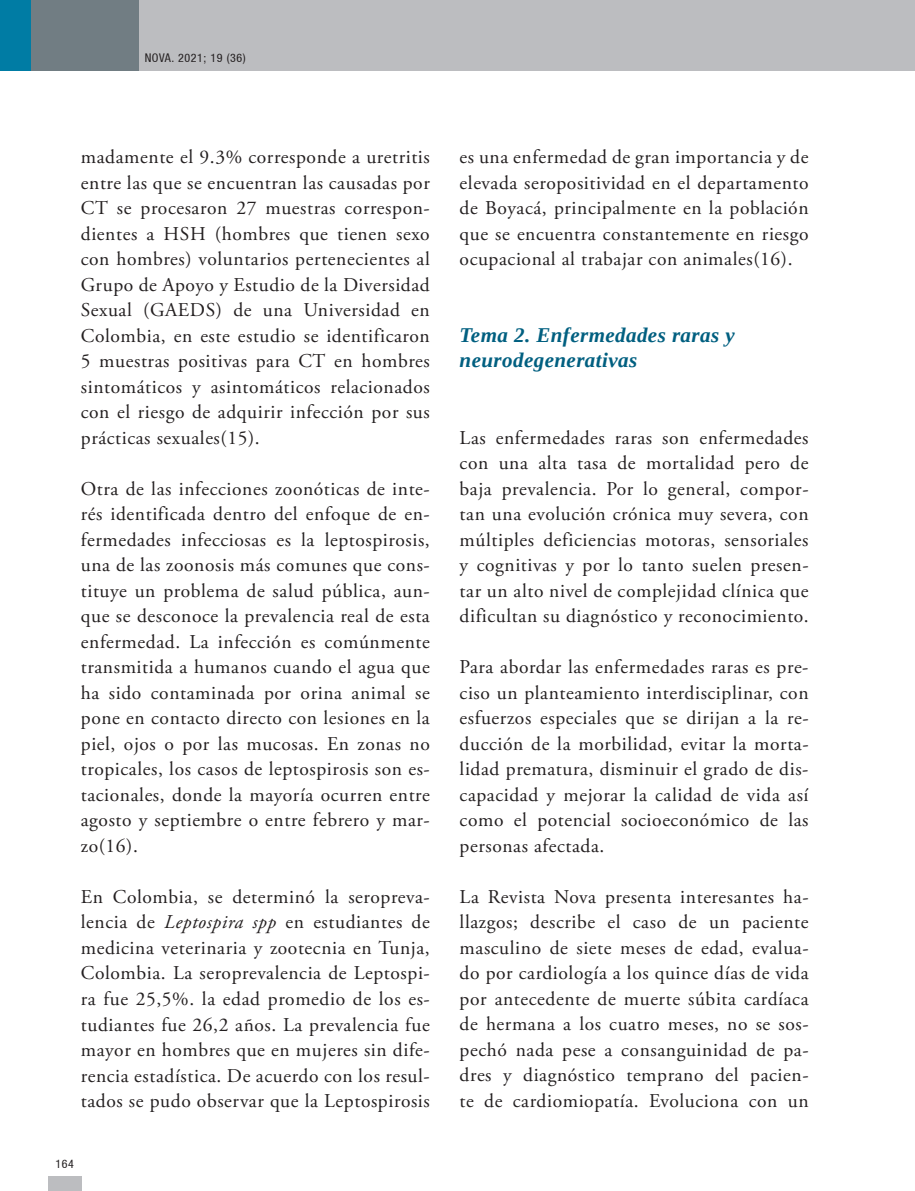
<style>
.page{position:relative;width:915px;height:1191px;background:#fff}
.page>*{position:absolute;margin:0;border:0;box-sizing:border-box;transform-origin:0 0}
.t1{font:italic 700 21px/25.5px "Liberation Serif";letter-spacing:.02em;color:#005f80}
.t2{font:19.5px/25.5px "Adobe Garamond Pro";letter-spacing:.03em;color:#231f20;text-align:justify}
.t3{font:condensed 12px "Helvetica 57";letter-spacing:.05em;color:#231f20}
.s1{font-style:italic}
</style>
<div class="page">
<div style="left:48px;top:1175px;width:33px;height:16px;background:#bcbdc0"></div>
<div style="left:0;top:0;width:914px;height:71px;background:#bcbdc0"></div>
<div style="left:0;top:0;width:138px;height:71px;background:#717d83"></div>
<div style="left:0;top:0;width:31px;height:71px;background:#007ca4"></div>
<p class="t3" style="left:145px;top:51px;width:103px">NOVA. 2021; 19 (36)</p>
<p class="t2" style="left:81px;top:145px;width:350px">madamente el 9.3% corresponde a uretritis entre las que se encuentran las causadas por CT se procesaron 27 muestras correspon&shy;dientes a HSH (hombres que tienen sexo con hombres) voluntarios pertenecientes al Grupo de Apoyo y Estudio de la Diversidad Sexual (GAEDS) de una Universidad en Colombia, en este estudio se identificaron 5 muestras positivas para CT en hombres sintomáticos y asintomáticos relacionados con el riesgo de adquirir infección por sus prácticas sexuales(15).</p>
<p class="t2" style="left:81px;top:476px;width:350px">Otra de las infecciones zoonóticas de inte&shy;rés identificada dentro del enfoque de en&shy;fermedades infecciosas es la leptospirosis, una de las zoonosis más comunes que cons&shy;tituye un problema de salud pública, aun&shy;que se desconoce la prevalencia real de esta enfermedad. La infección es comúnmente transmitida a humanos cuando el agua que ha sido contaminada por orina animal se pone en contacto directo con lesiones en la piel, ojos o por las mucosas. En zonas no tropicales, los casos de leptospirosis son es&shy;tacionales, donde la mayoría ocurren entre agosto y septiembre o entre febrero y mar&shy;zo(16).</p>
<p class="t2" style="left:81px;top:884px;width:350px">En Colombia, se determinó la seropreva&shy;lencia de <span class="s1">Leptospira spp</span> en estudiantes de medicina veterinaria y zootecnia en Tunja, Colombia. La seroprevalencia de Leptospi&shy;ra fue 25,5%. la edad promedio de los es&shy;tudiantes fue 26,2 años. La prevalencia fue mayor en hombres que en mujeres sin dife&shy;rencia estadística. De acuerdo con los resul&shy;tados se pudo observar que la Leptospirosis</p>
<p class="t3" style="left:55px;top:1156px;width:20px">164</p>
<p class="t2" style="left:459px;top:145px;width:350px">es una enfermedad de gran importancia y de elevada seropositividad en el departamento de Boyacá, principalmente en la población que se encuentra constantemente en riesgo ocupacional al trabajar con animales(16).</p>
<p class="t1" style="left:459px;top:322px;width:276px">Tema 2. Enfermedades raras y neurodegenerativas</p>
<p class="t2" style="left:459px;top:425px;width:350px">Las enfermedades raras son enfermedades con una alta tasa de mortalidad pero de baja prevalencia. Por lo general, compor&shy;tan una evolución crónica muy severa, con múltiples deficiencias motoras, sensoriales y cognitivas y por lo tanto suelen presen&shy;tar un alto nivel de complejidad clínica que dificultan su diagnóstico y reconocimiento.</p>
<p class="t2" style="left:459px;top:655px;width:350px">Para abordar las enfermedades raras es pre&shy;ciso un planteamiento interdisciplinar, con esfuerzos especiales que se dirijan a la re&shy;ducción de la morbilidad, evitar la morta&shy;lidad prematura, disminuir el grado de dis&shy;capacidad y mejorar la calidad de vida así como el potencial socioeconómico de las personas afectada.</p>
<p class="t2" style="left:459px;top:884px;width:350px">La Revista Nova presenta interesantes ha&shy;llazgos; describe el caso de un paciente masculino de siete meses de edad, evalua&shy;do por cardiología a los quince días de vida por antecedente de muerte súbita cardíaca de hermana a los cuatro meses, no se sos&shy;pechó nada pese a consanguinidad de pa&shy;dres y diagnóstico temprano del pacien&shy;te de cardiomiopatía. Evoluciona con un</p>
</div>
